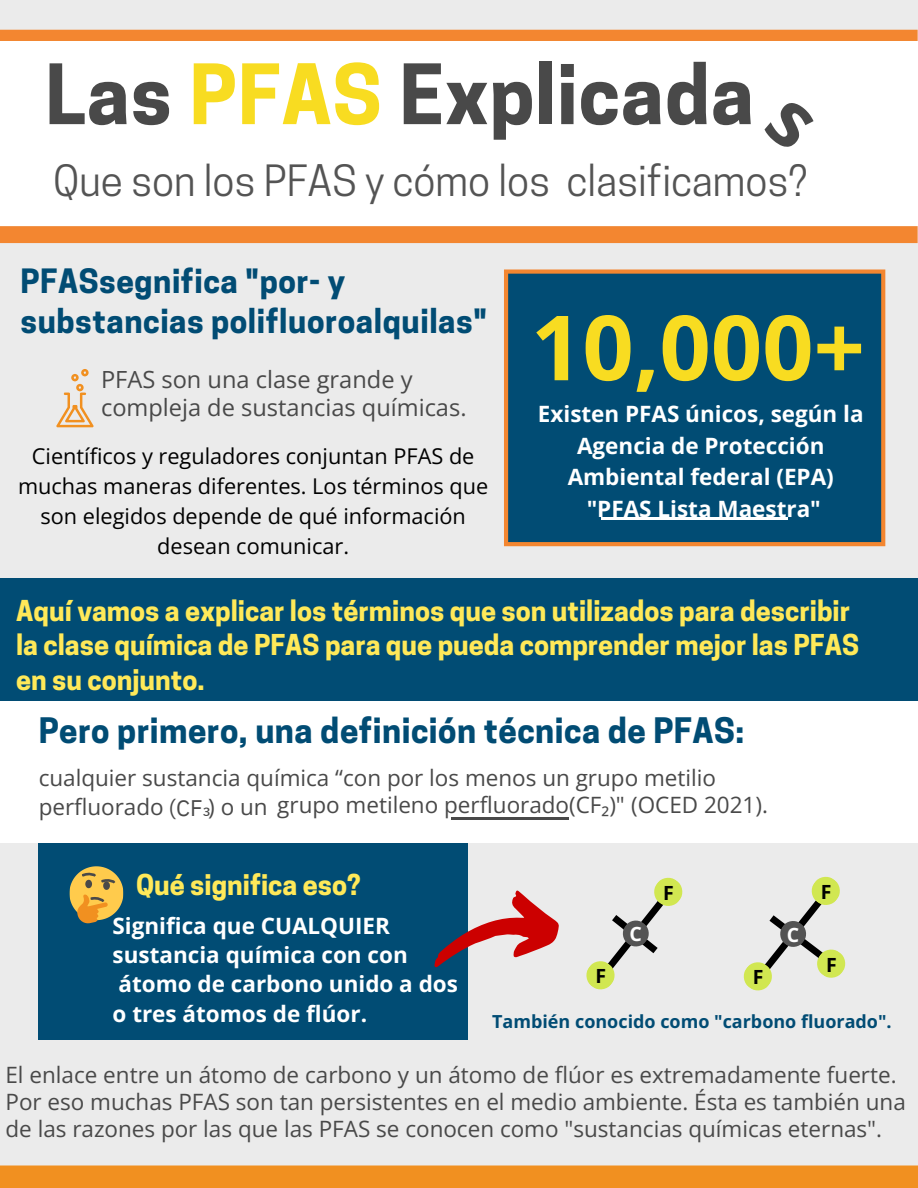
<style>
.page{position:relative;width:918px;height:1188px;background:#ebebeb}
.page>*{position:absolute;margin:0;border:0;box-sizing:border-box;transform-origin:0 0}
.t1{font:700 90px "Open Sans";color:#f8dc21}
.t2{font:700 78px "Cooper Hewitt";letter-spacing:.015em;color:#494949}
.t3{font:40.5px "Cooper Hewitt";color:#545454}
.t4{font:700 33px "Cooper Hewitt";letter-spacing:.015em;color:#014c74}
.t5{font:700 31.5px/40.5px "Cooper Hewitt";letter-spacing:.02em;color:#014c74}
.t6{font:700 27px/34.8px "Cooper Hewitt";color:#ffe959}
.t7{font:23.7px/28.3px "Open Sans";color:#494949}
.t8{font:22.5px/27px "Open Sans";color:#494949}
.t9{font:700 22.5px/29.2px "Open Sans";color:#fff}
.t10{font:21.75px/30px "Open Sans";color:#000;text-align:center}
.t11{font:700 19.5px "Open Sans";color:#000}
.t12{font:700 19.5px "Open Sans";color:#fff}
.t13{font:700 18px "Open Sans";color:#014c74}
.s1{color:#f8dc21}
.s2{font-family:"IBM Plex Sans"}
</style>
<div class="page">
<svg style="left:56px;top:369px;width:38px;height:58px"></svg>
<div style="left:0;top:1166px;width:918px;height:22px;background:#f19020"></div>
<div style="left:0;top:226px;width:918px;height:17px;background:#f38630"></div>
<div style="left:0;top:30px;width:918px;height:11px;background:#f38630"></div>
<div style="left:0;top:41px;width:918px;height:185px;background:#fff"></div>
<div style="left:504px;top:269px;width:381px;height:277px;background:#014c74"></div>
<hr style="left:602px;top:517px;width:186px;height:2px;background:#fff">
<div style="left:39px;top:826px;width:429px;height:214px;background:#014c74"></div>
<div style="left:0;top:578px;width:918px;height:123px;background:#014c74"></div>
<div style="left:0;top:701px;width:918px;height:142px;background:#fff"></div>
<svg style="left:69px;top:866px;width:54px;height:58px"></svg>
<svg style="left:586px;top:877px;width:97px;height:113px"></svg>
<svg style="left:434px;top:890px;width:125px;height:78px"></svg>
<svg style="left:743px;top:876px;width:103px;height:115px"></svg>
<hr style="left:452px;top:817px;width:117px;height:3px;background:#494949">
<p class="t2" style="left:45px;top:66px;width:710px">Las <span class="s1">PFAS</span> Explicada</p>
<p class="t3" style="left:53px;top:166px;width:755px">Que son los PFAS y cómo los clasificamos?</p>
<h4 class="t5" style="left:21px;top:264px;width:468px">PFASsegnifica "por- y substancias polifluoroalquilas"</h4>
<p class="t7" style="left:101px;top:364px;width:367px">PFAS son una clase grande y compleja de sustancias químicas.</p>
<p class="t10" style="left:18px;top:441px;width:472px">Científicos y reguladores conjuntan PFAS de muchas maneras diferentes. Los términos que son elegidos depende de qué información</p>
<p class="t10" style="left:157px;top:531px;width:193px">desean comunicar.</p>
<p class="t1" style="left:531px;top:284px;width:335px">10,000+</p>
<p class="t9" style="left:538px;top:398px;width:327px;line-height:31.5px;text-align:center">Existen PFAS únicos, según la<br>Agencia de Protección<br>Ambiental federal (EPA)</p>
<h5 class="t9" style="left:587px;top:493px;width:236px">"PFAS Lista Maestra"</h5>
<h2 class="t6" style="left:16px;top:596px;width:844px">Aquí vamos a explicar los términos que son utilizados para describir la clase química de PFAS para que pueda comprender mejor las PFAS en su conjunto.</h2>
<p class="t4" style="left:39px;top:718px;width:707px">Pero primero, una definición técnica de PFAS:</p>
<h4 class="t8" style="left:39px;top:763px;width:679px;line-height:29.2px">cualquier sustancia química “con por los menos un grupo metilio perfluorado <span class="s2">(CF₃</span>) o un</h4>
<p class="t8" style="left:277px;top:791px;width:492px">grupo metileno perfluorado(CF₂)" (OCED 2021).</p>
<p class="t6" style="left:136px;top:871px;width:226px">Qué significa eso?</p>
<p class="t11" style="left:663px;top:879px;width:12px">F</p>
<p class="t11" style="left:821px;top:878px;width:12px">F</p>
<h1 class="t9" style="left:113px;top:910px;width:297px">Significa que CUALQUIER sustancia química con con</h1>
<p class="t9" style="left:113px;top:969px;width:347px">átomo de carbono unido a dos o tres átomos de flúor.</p>
<h5 class="t11" style="left:595px;top:962px;width:12px">F</h5>
<p class="t12" style="left:629px;top:920px;width:14px">C</p>
<p class="t11" style="left:753px;top:963px;width:12px">F</p>
<p class="t12" style="left:787px;top:921px;width:14px">C</p>
<p class="t11" style="left:826px;top:951px;width:12px">F</p>
<p class="t13" style="left:492px;top:1009px;width:401px">También conocido como "carbono fluorado".</p>
<p class="t8" style="left:5px;top:1061px;width:902px">El enlace entre un átomo de carbono y un átomo de flúor es extremadamente fuerte.<br>Por eso muchas PFAS son tan persistentes en el medio ambiente. Ésta es también una de las razones por las que las PFAS se conocen como "sustancias químicas eternas".</p>
</div>
